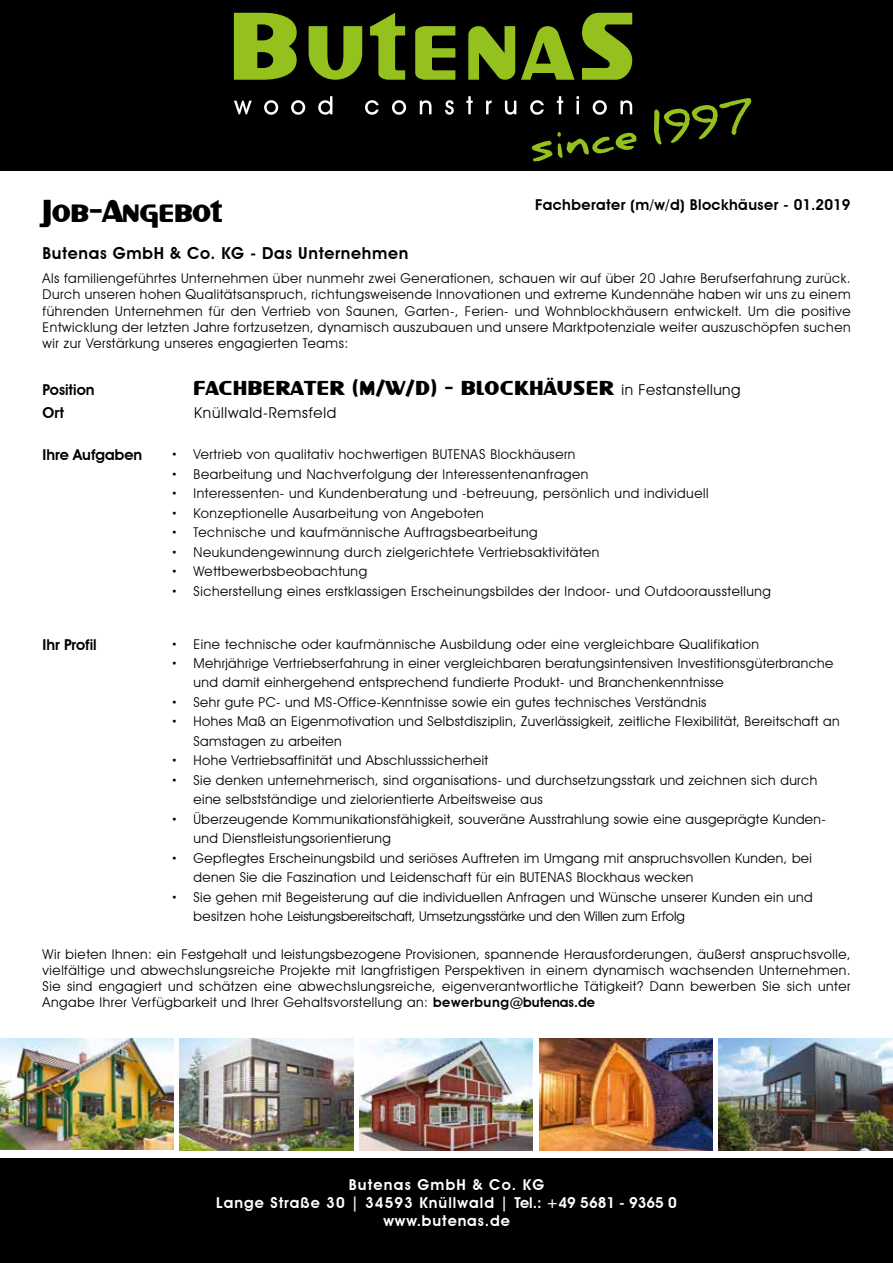
<style>
.page{position:relative;width:893px;height:1263px;background:#fff}
.page>*{position:absolute;margin:0;border:0;box-sizing:border-box;transform-origin:0 0}
.t1{font:33px "SF Intellivised";color:#000}
.t2{font:21px "SF Intellivised";letter-spacing:.03em;color:#000}
.t3{font:600 16.5px "Avant Garde IT Cby BT";letter-spacing:.04em;color:#000}
.t4{font:600 15px/18px "Avant Garde IT Cby BT";letter-spacing:.07em;color:#fff;text-align:center}
.t5{font:600 15px "Avant Garde IT Cby BT";letter-spacing:.03em;color:#000}
.t6{font:600 15px "Avant Garde IT Cby BT";color:#000}
.t7{font:15px "Avant Garde IT Cby BT";letter-spacing:.05em;color:#000}
.t8{font:13.5px/19.5px "Avant Garde IT Cby BT";letter-spacing:.03em;color:#000;text-align:justify}
.s1{font-family:"Avant Garde IT Cby BT";font-size:15px}
.s2{font-weight:600}
</style>
<div class="page">
<img style="left:0;top:1039px;width:173px;height:110px">
<img style="left:718px;top:1039px;width:175px;height:111px">
<div style="left:0;top:1px;width:893px;height:170px;background:#000"></div>
<svg style="left:234px;top:13px;width:63px;height:67px"></svg>
<svg style="left:309px;top:26px;width:53px;height:54px"></svg>
<svg style="left:370px;top:13px;width:35px;height:67px"></svg>
<svg style="left:415px;top:26px;width:40px;height:54px"></svg>
<svg style="left:468px;top:26px;width:47px;height:54px"></svg>
<svg style="left:521px;top:26px;width:54px;height:54px"></svg>
<svg style="left:582px;top:13px;width:50px;height:67px"></svg>
<svg style="left:234px;top:101px;width:18px;height:13px"></svg>
<svg style="left:264px;top:100px;width:14px;height:15px"></svg>
<svg style="left:291px;top:100px;width:14px;height:15px"></svg>
<svg style="left:318px;top:96px;width:14px;height:19px"></svg>
<svg style="left:365px;top:100px;width:14px;height:15px"></svg>
<svg style="left:392px;top:100px;width:14px;height:15px"></svg>
<svg style="left:420px;top:100px;width:11px;height:14px"></svg>
<svg style="left:445px;top:100px;width:9px;height:15px"></svg>
<svg style="left:466px;top:96px;width:7px;height:18px"></svg>
<svg style="left:486px;top:100px;width:6px;height:14px"></svg>
<svg style="left:505px;top:101px;width:11px;height:14px"></svg>
<svg style="left:530px;top:100px;width:14px;height:15px"></svg>
<svg style="left:557px;top:96px;width:6px;height:18px"></svg>
<svg style="left:576px;top:96px;width:3px;height:18px"></svg>
<svg style="left:593px;top:100px;width:14px;height:15px"></svg>
<svg style="left:620px;top:100px;width:12px;height:14px"></svg>
<svg style="left:532px;top:132px;width:104px;height:30px"></svg>
<svg style="left:654px;top:98px;width:97px;height:47px"></svg>
<div style="left:0;top:1158px;width:893px;height:105px;background:#000"></div>
<img style="left:359px;top:1039px;width:174px;height:111px">
<img style="left:179px;top:1039px;width:175px;height:111px">
<img style="left:539px;top:1039px;width:173px;height:111px">
<p class="t5" style="left:535px;top:196px;width:317px">Fachberater (m/w/d) Blockhäuser - 01.2019</p>
<h1 class="t1" style="left:43px;top:193px;width:181px">Job-Angebot</h1>
<p class="t3" style="left:43px;top:243px;width:367px">Butenas GmbH &amp; Co. KG - Das Unternehmen</p>
<p class="t8" style="left:43px;top:270px;width:809px;line-height:16.2px">Als familiengeführtes Unternehmen über nunmehr zwei Generationen, schauen wir auf über 20 Jahre Berufserfahrung zurück.<br>Durch unseren hohen Qualitätsanspruch, richtungsweisende Innovationen und extreme Kundennähe haben wir uns zu einem führenden Unternehmen für den Vertrieb von Saunen, Garten-, Ferien- und Wohnblockhäusern entwickelt. Um die positive Entwicklung der letzten Jahre fortzusetzen, dynamisch auszubauen und unsere Marktpotenziale weiter auszuschöpfen suchen wir zur Verstärkung unseres engagierten Teams:</p>
<p class="t6" style="left:43px;top:380px;width:53px">Position</p>
<h2 class="t2" style="left:194px;top:376px;width:548px">FACHBERATER (M/W/D) - BLOCKHÄUSER <span class="s1">in Festanstellung</span></h2>
<p class="t6" style="left:43px;top:404px;width:23px">Ort</p>
<p class="t7" style="left:194px;top:404px;width:144px">Knüllwald-Remsfeld</p>
<p class="t6" style="left:43px;top:446px;width:101px">Ihre Aufgaben</p>
<p class="t8" style="left:194px;top:444px;width:579px;text-align:left">Vertrieb von qualitativ hochwertigen BUTENAS Blockhäusern<br>Bearbeitung und Nachverfolgung der Interessentenanfragen<br>Interessenten- und Kundenberatung und -betreuung, persönlich und individuell Konzeptionelle Ausarbeitung von Angeboten<br>Technische und kaufmännische Auftragsbearbeitung<br>Neukundengewinnung durch zielgerichtete Vertriebsaktivitäten Wettbewerbsbeobachtung<br>Sicherstellung eines erstklassigen Erscheinungsbildes der Indoor- und Outdoorausstellung</p>
<p class="t6" style="left:43px;top:635px;width:56px">Ihr Profil</p>
<p class="t8" style="left:194px;top:634px;width:648px;text-align:left">Eine technische oder kaufmännische Ausbildung oder eine vergleichbare Qualifikation<br>Mehrjährige Vertriebserfahrung in einer vergleichbaren beratungsintensiven Investitionsgüterbranche und damit einhergehend entsprechend fundierte Produkt- und Branchenkenntnisse<br>Sehr gute PC- und MS-Office-Kenntnisse sowie ein gutes technisches Verständnis<br>Hohes Maß an Eigenmotivation und Selbstdisziplin, Zuverlässigkeit, zeitliche Flexibilität, Bereitschaft an Samstagen zu arbeiten<br>Hohe Vertriebsaffinität und Abschlusssicherheit<br>Sie denken unternehmerisch, sind organisations- und durchsetzungsstark und zeichnen sich durch eine selbstständige und zielorientierte Arbeitsweise aus<br>Überzeugende Kommunikationsfähigkeit, souveräne Ausstrahlung sowie eine ausgeprägte Kunden&shy;und Dienstleistungsorientierung<br>Gepflegtes Erscheinungsbild und seriöses Auftreten im Umgang mit anspruchsvollen Kunden, bei denen Sie die Faszination und Leidenschaft für ein BUTENAS Blockhaus wecken<br>Sie gehen mit Begeisterung auf die individuellen Anfragen und Wünsche unserer Kunden ein und besitzen hohe Leistungsbereitschaft, Umsetzungsstärke und den Willen zum Erfolg</p>
<p class="t8" style="left:43px;top:946px;width:809px;line-height:16.2px">Wir bieten Ihnen: ein Festgehalt und leistungsbezogene Provisionen, spannende Herausforderungen, äußerst anspruchsvolle, vielfältige und abwechslungsreiche Projekte mit langfristigen Perspektiven in einem dynamisch wachsenden Unternehmen.<br>Sie sind engagiert und schätzen eine abwechslungsreiche, eigenverantwortliche Tätigkeit? Dann bewerben Sie sich unter Angabe Ihrer Verfügbarkeit und Ihrer Gehaltsvorstellung an: <span class="s2">bewerbung@butenas.de</span></p>
<p class="t4" style="left:216px;top:1175px;width:462px">Butenas GmbH &amp; Co. KG<br>Lange Straße 30 | 34593 Knüllwald | Tel.: +49 5681 - 9365 0 www.butenas.de</p>
</div>
